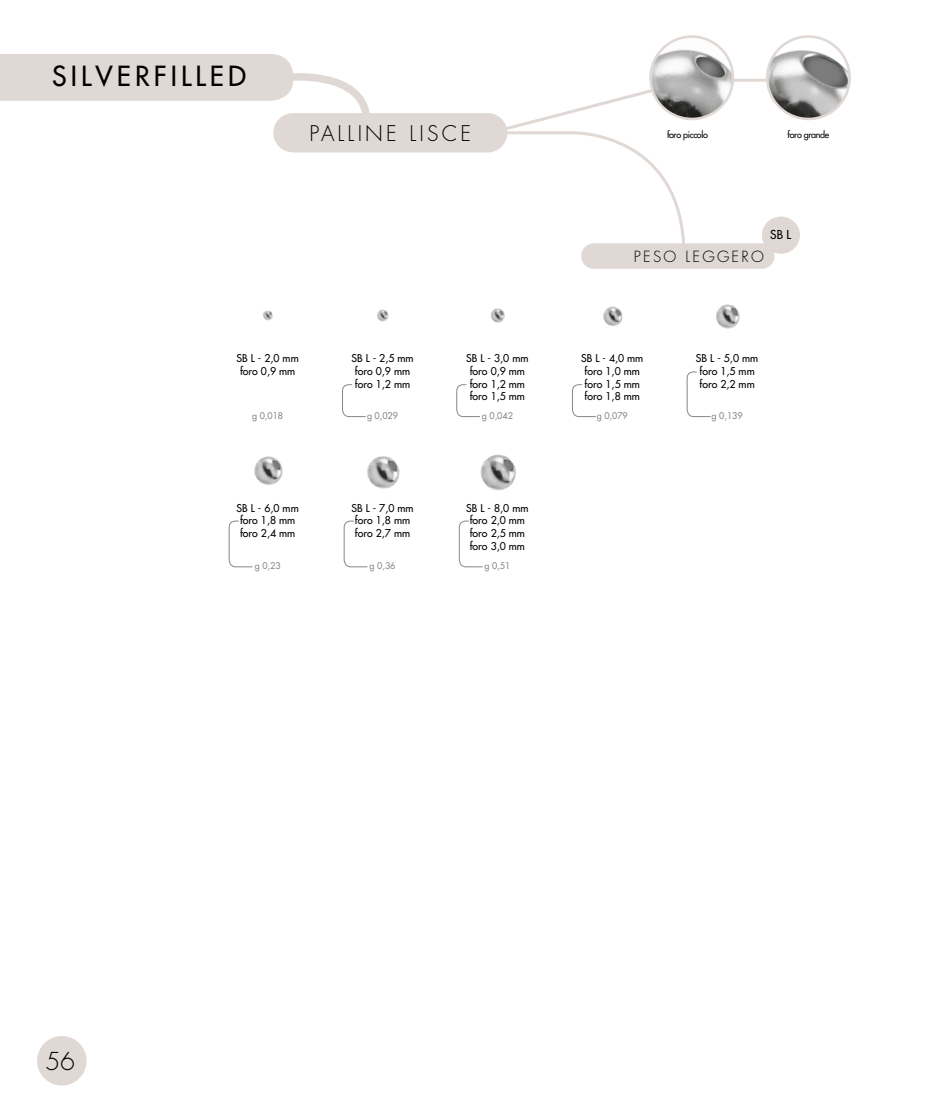
<style>
.page{position:relative;width:936px;height:1106px;background:#fff}
.page>*{position:absolute;margin:0;border:0;box-sizing:border-box;transform-origin:0 0}
.t1{font:27px "Futura";letter-spacing:.15em;color:#000}
.t2{font:300 24px "Futura Std";color:#000}
.t3{font:300 21px "Futura Std";letter-spacing:.15em;color:#000}
.t4{font:300 15px "Futura Std";letter-spacing:.15em;color:#000}
.t5{font:12px "Futura";color:#000}
.t6{font:10.5px/12.6px "Futura";color:#000;text-align:center}
.t7{font:9px "Futura";color:#878787}
.t8{font:9px "Futura";letter-spacing:-.04em;color:#000}
</style>
<div class="page">
<div style="left:761px;top:216px;width:39px;height:38px;background:#e0d8d4;border-radius:50%"></div>
<div style="left:37px;top:1036px;width:50px;height:49px;background:#e0d8d4;border-radius:50%"></div>
<hr style="left:731px;top:79px;width:34px;height:3px;background:#e0d8d4">
<svg style="left:492px;top:89px;width:200px;height:154px"></svg>
<svg style="left:0;top:54px;width:370px;height:59px"></svg>
<div style="left:273px;top:113px;width:234px;height:39px;background:#e0d8d4;border-radius:20px"></div>
<div style="left:581px;top:243px;width:193px;height:26px;background:#e0d8d4;border-radius:13px"></div>
<svg style="left:262px;top:310px;width:11px;height:11px"></svg>
<svg style="left:377px;top:309px;width:11px;height:13px"></svg>
<img style="left:490px;top:308px;width:15px;height:15px">
<img style="left:603px;top:306px;width:19px;height:20px">
<img style="left:715px;top:304px;width:25px;height:25px">
<img style="left:254px;top:456px;width:29px;height:29px">
<img style="left:367px;top:456px;width:33px;height:33px">
<img style="left:480px;top:454px;width:36px;height:37px">
<svg style="left:342px;top:384px;width:24px;height:33px"></svg>
<svg style="left:228px;top:520px;width:25px;height:47px"></svg>
<svg style="left:343px;top:520px;width:25px;height:47px"></svg>
<svg style="left:458px;top:520px;width:25px;height:47px"></svg>
<svg style="left:456px;top:384px;width:24px;height:33px"></svg>
<svg style="left:572px;top:384px;width:24px;height:33px"></svg>
<svg style="left:686px;top:371px;width:25px;height:46px"></svg>
<img style="left:769px;top:49px;width:80px;height:70px">
<div style="left:765px;top:35px;width:85px;height:85px;border:3px solid #e0d8d4;border-radius:50%"></div>
<img style="left:650px;top:38px;width:83px;height:81px">
<div style="left:649px;top:35px;width:85px;height:85px;border:3px solid #e0d8d4;border-radius:50%"></div>
<h1 class="t1" style="left:52px;top:58px;width:195px">SILVERFILLED</h1>
<h3 class="t3" style="left:309px;top:121px;width:163px">PALLINE LISCE</h3>
<p class="t8" style="left:667px;top:129px;width:42px">foro piccolo</p>
<p class="t8" style="left:787px;top:129px;width:43px">foro grande</p>
<p class="t5" style="left:770px;top:226px;width:22px">SB L</p>
<h3 class="t4" style="left:633px;top:247px;width:132px">PESO LEGGERO</h3>
<p class="t6" style="left:236px;top:352px;width:64px">SB L - 2,0 mm foro 0,9 mm</p>
<p class="t6" style="left:351px;top:352px;width:64px">SB L - 2,5 mm foro 0,9 mm foro 1,2 mm</p>
<p class="t6" style="left:466px;top:352px;width:64px">SB L - 3,0 mm foro 0,9 mm foro 1,2 mm foro 1,5 mm</p>
<p class="t6" style="left:581px;top:352px;width:64px">SB L - 4,0 mm foro 1,0 mm foro 1,5 mm foro 1,8 mm</p>
<p class="t6" style="left:696px;top:352px;width:64px">SB L - 5,0 mm foro 1,5 mm foro 2,2 mm</p>
<p class="t7" style="left:252px;top:410px;width:33px">g 0,018</p>
<p class="t7" style="left:367px;top:410px;width:33px">g 0,029</p>
<p class="t7" style="left:482px;top:410px;width:33px">g 0,042</p>
<p class="t7" style="left:596px;top:410px;width:33px">g 0,079</p>
<p class="t7" style="left:711px;top:410px;width:33px">g 0,139</p>
<p class="t6" style="left:236px;top:501px;width:64px">SB L - 6,0 mm foro 1,8 mm foro 2,4 mm</p>
<p class="t6" style="left:351px;top:501px;width:64px">SB L - 7,0 mm foro 1,8 mm foro 2,7 mm</p>
<p class="t6" style="left:466px;top:501px;width:64px">SB L - 8,0 mm foro 2,0 mm foro 2,5 mm foro 3,0 mm</p>
<p class="t7" style="left:255px;top:559px;width:27px">g 0,23</p>
<p class="t7" style="left:369px;top:559px;width:27px">g 0,36</p>
<p class="t7" style="left:484px;top:559px;width:27px">g 0,51</p>
<h2 class="t2" style="left:45px;top:1046px;width:31px">56</h2>
</div>
